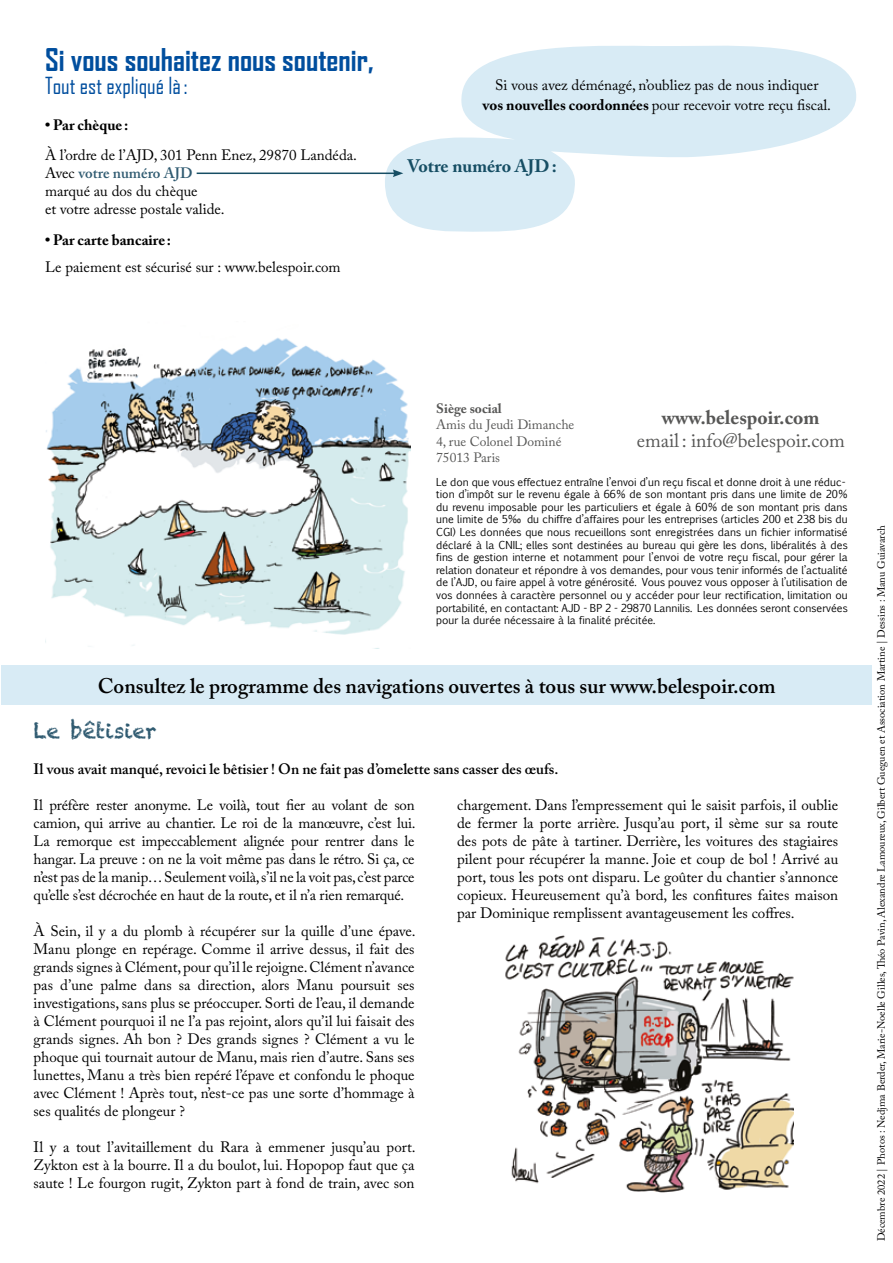
<style>
.page{position:relative;width:893px;height:1263px;background:#fff}
.page>*{position:absolute;margin:0;border:0;box-sizing:border-box;transform-origin:0 0}
.t1{font:700 30px "Agency FB";color:#004e9e}
.t2{font:22.5px "Agency FB";color:#004e9e}
.t3{font:600 21px "Adobe Caslon Pro";color:#000}
.t4{font:21px "Chalkduster";color:#305b71}
.t5{font:19.5px "Adobe Caslon Pro";color:#575756}
.t6{font:700 19.5px "Adobe Caslon Pro";color:#575756}
.t7{font:700 18px "Adobe Caslon Pro";color:#164e64}
.t8{font:15px/18px "Adobe Caslon Pro";color:#000;text-align:justify}
.t9{font:600 15px "Adobe Caslon Pro";color:#000}
.t10{font:700 15px "Adobe Caslon Pro";color:#000}
.t11{font:13.5px/16.2px "Adobe Caslon Pro";color:#575756}
.t12{font:700 13.5px "Adobe Caslon Pro";color:#575756}
.t13{font:10.5px/12.6px "Euphemia UCAS";color:#000}
.t14{font:10.5px "Adobe Caslon Pro";color:#000}
.s1{font-weight:600;color:#305b71}
.s2{font-weight:700}
</style>
<div class="page">
<svg style="left:385px;top:45px;width:471px;height:187px;fill:#d8ebf5"></svg>
<hr style="left:197px;top:173px;width:198px;height:1px;background:#164e64">
<svg style="left:393px;top:169px;width:10px;height:8px"></svg>
<div style="left:2px;top:665px;width:870px;height:40px;background:#d8ebf5"></div>
<img style="left:45px;top:337px;width:365px;height:309px">
<img style="left:505px;top:935px;width:289px;height:257px">
<h1 class="t1" style="left:45px;top:41px;width:330px">Si vous souhaitez nous soutenir,</h1>
<h2 class="t2" style="left:45px;top:71px;width:144px">Tout est expliqué là:</h2>
<p class="t10" style="left:45px;top:116px;width:85px">• Par chèque :</p>
<p class="t8" style="left:45px;top:146px;width:313px;text-align:left">À l’ordre de l’AJD, 301 Penn Enez, 29870 Landéda.<br>Avec <span class="s1">votre numéro AJD<br></span>marqué au dos du chèque<br>et votre adresse postale valide.</p>
<p class="t10" style="left:45px;top:231px;width:128px">• Par carte bancaire :</p>
<p class="t8" style="left:45px;top:257px;width:297px">Le paiement est sécurisé sur : www.belespoir.com</p>
<p class="t8" style="left:482px;top:75px;width:350px;line-height:19.8px;text-align:center">Si vous avez déménagé, n’oubliez pas de nous indiquer<br><span class="s2">vos nouvelles coordonnées</span> pour recevoir votre reçu fiscal.</p>
<p class="t7" style="left:408px;top:155px;width:151px">Votre numéro AJD:</p>
<p class="t12" style="left:436px;top:401px;width:67px">Siège social</p>
<p class="t11" style="left:436px;top:417px;width:140px">Amis du Jeudi Dimanche<br>4, rue Colonel Dominé<br>75013 Paris</p>
<h3 class="t6" style="left:662px;top:405px;width:159px">www.belespoir.com</h3>
<h3 class="t5" style="left:637px;top:429px;width:210px">email: info@belespoir.com</h3>
<p class="t13" style="left:436px;top:475px;width:413px">Le don que vous effectuez entraîne l’envoi d’un reçu fiscal et donne droit à une réduc&shy;tion d’impôt sur le revenu égale à 66% de son montant pris dans une limite de 20% du revenu imposable pour les particuliers et égale à 60% de son montant pris dans une limite de 5‰ du chiffre d’affaires pour les entreprises (articles 200 et 238 bis du CGI) Les données que nous recueillons sont enregistrées dans un fichier informatisé déclaré à la CNIL; elles sont destinées au bureau qui gère les dons, libéralités à des fins de gestion interne et notamment pour l’envoi de votre reçu fiscal, pour gérer la relation donateur et répondre à vos demandes, pour vous tenir informés de l’actualité de l’AJD, ou faire appel à votre générosité. Vous pouvez vous opposer à l’utilisation de vos données à caractère personnel ou y accéder pour leur rectification, limitation ou portabilité, en contactant: AJD - BP 2 - 29870 Lannilis. Les données seront conservées pour la durée nécessaire à la finalité précitée.</p>
<h3 class="t3" style="left:98px;top:673px;width:679px">Consultez le programme des navigations ouvertes à tous sur www.belespoir.com</h3>
<h3 class="t4" style="left:34px;top:718px;width:125px">Le bêtisier</h3>
<p class="t9" style="left:34px;top:760px;width:526px">Il vous avait manqué, revoici le bêtisier ! On ne fait pas d’omelette sans casser des œufs.</p>
<p class="t8" style="left:34px;top:796px;width:384px">Il préfère rester anonyme. Le voilà, tout fier au volant de son camion, qui arrive au chantier. Le roi de la manœuvre, c’est lui.<br>La remorque est impeccablement alignée pour rentrer dans le hangar. La preuve : on ne la voit même pas dans le rétro. Si ça, ce n’est pas de la manip… Seulement voilà, s’il ne la voit pas, c’est parce qu’elle s’est décrochée en haut de la route, et il n’a rien remarqué.</p>
<p class="t8" style="left:34px;top:922px;width:384px">À Sein, il y a du plomb à récupérer sur la quille d’une épave.<br>Manu plonge en repérage. Comme il arrive dessus, il fait des grands signes à Clément, pour qu’il le rejoigne. Clément n’avance pas d’une palme dans sa direction, alors Manu poursuit ses investigations, sans plus se préoccuper. Sorti de l’eau, il demande à Clément pourquoi il ne l’a pas rejoint, alors qu’il lui faisait des grands signes. Ah bon ? Des grands signes ? Clément a vu le phoque qui tournait autour de Manu, mais rien d’autre. Sans ses lunettes, Manu a très bien repéré l’épave et confondu le phoque avec Clément ! Après tout, n’est-ce pas une sorte d’hommage à ses qualités de plongeur ?</p>
<p class="t8" style="left:34px;top:1138px;width:384px">Il y a tout l’avitaillement du Rara à emmener jusqu’au port.<br>Zykton est à la bourre. Il a du boulot, lui. Hopopop faut que ça saute ! Le fourgon rugit, Zykton part à fond de train, avec son</p>
<p class="t8" style="left:457px;top:796px;width:383px">chargement. Dans l’empressement qui le saisit parfois, il oublie de fermer la porte arrière. Jusqu’au port, il sème sur sa route des pots de pâte à tartiner. Derrière, les voitures des stagiaires pilent pour récupérer la manne. Joie et coup de bol ! Arrivé au port, tous les pots ont disparu. Le goûter du chantier s’annonce copieux. Heureusement qu’à bord, les confitures faites maison par Dominique remplissent avantageusement les coffres.</p>
<p class="t14" style="left:875px;top:1241px;width:718px;rotate:-90deg">Décembre 2022 | Photos : Nedjma Berder, Marie-Noelle Gilles, Théo Pavin, Alexandre Lamoureux, Gilbert Gueguen et Association Martine | Dessins : Manu Guiavarch</p>
</div>
